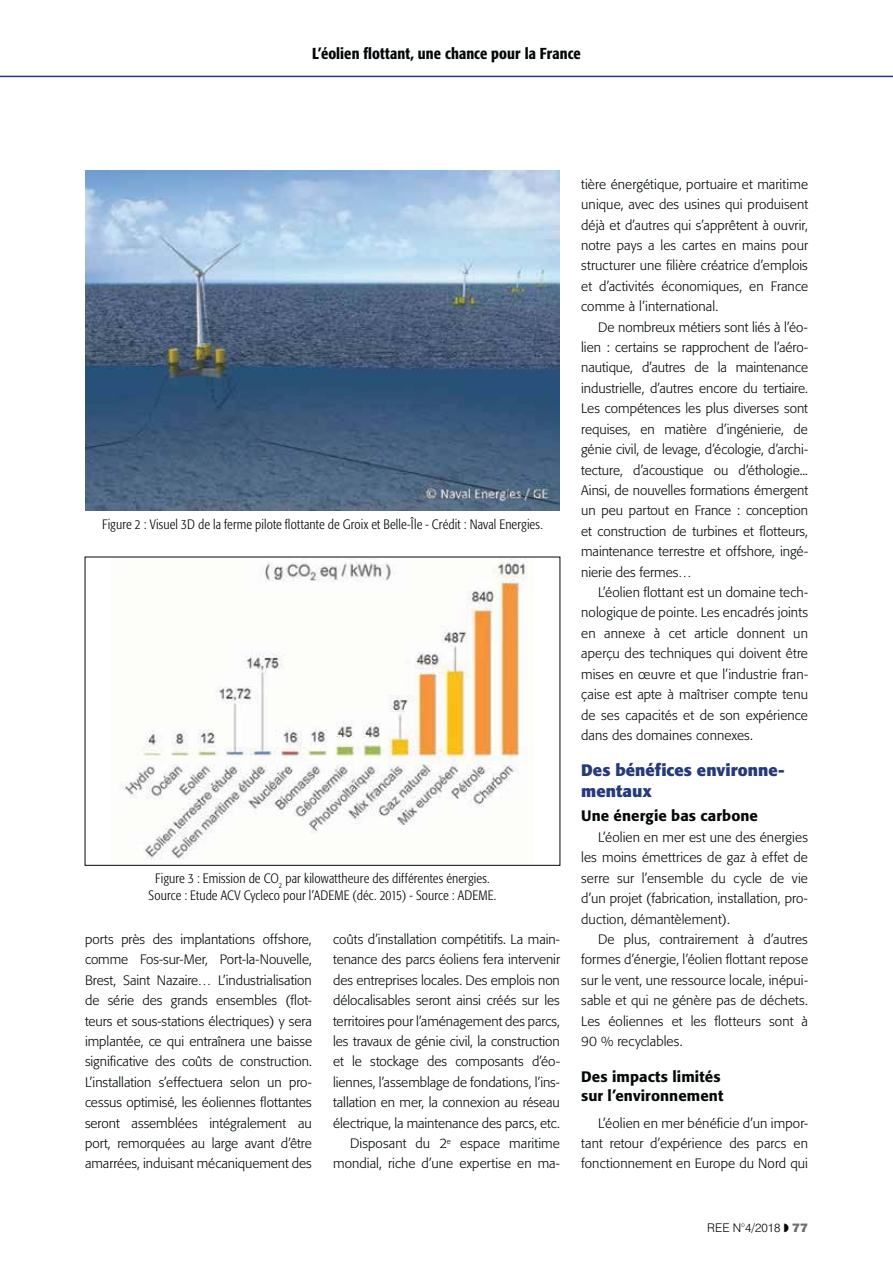
<style>
.page{position:relative;width:893px;height:1263px;background:#fff}
.page>*{position:absolute;margin:0;border:0;box-sizing:border-box;transform-origin:0 0}
.t1{font:700 16.5px/20.4px "Formata";letter-spacing:.005em;color:#253a7b}
.t2{font:500 condensed 15.75px "Formata";letter-spacing:.005em;color:#040809}
.t3{font:500 15px/19.5px "Formata";letter-spacing:.005em;color:#040809}
.t4{font:300 13.5px/20.4px "Formata";letter-spacing:.005em;color:#040809;text-align:justify}
.t5{font:300 condensed 13.5px/16.2px "Formata";letter-spacing:.01em;color:#040809;text-align:center}
.t6{font:300 12px "Swiss 721 BT";color:#040809}
.s1{font-weight:900;color:#6d6f71}
</style>
<div class="page">
<hr style="left:0;top:76px;width:893px;height:1px;background:#253a7b">
<img style="left:85px;top:170px;width:475px;height:340px">
<img style="left:120px;top:559px;width:408px;height:301px">
<div style="left:85px;top:557px;width:475px;height:309px;border:1px solid #040809"></div>
<p class="t2" style="left:312px;top:47px;width:270px">L’éolien flottant, une chance pour la France</p>
<p class="t5" style="left:102px;top:517px;width:442px">Figure 2 : Visuel 3D de la ferme pilote flottante de Groix et Belle-Île - Crédit : Naval Energies.</p>
<p class="t5" style="left:149px;top:872px;width:349px">Figure 3 : Emission de CO<sub>2</sub> par kilowattheure des différentes énergies.<br>Source : Etude ACV Cycleco pour l’ADEME (déc. 2015) - Source : ADEME.</p>
<p class="t4" style="left:85px;top:930px;width:228px">ports près des implantations offshore, comme Fos-sur-Mer, Port-la-Nouvelle, Brest, Saint Nazaire… L’industrialisation de série des grands ensembles (flot&shy;teurs et sous-stations électriques) y sera implantée, ce qui entraînera une baisse significative des coûts de construction.<br>L’installation s’effectuera selon un pro&shy;cessus optimisé, les éoliennes flottantes seront assemblées intégralement au port, remorquées au large avant d’être amarrées, induisant mécaniquement des</p>
<p class="t4" style="left:333px;top:930px;width:228px;text-align:right">coûts d’installation compétitifs. La main&shy;tenance des parcs éoliens fera intervenir des entreprises locales. Des emplois non délocalisables seront ainsi créés sur les territoires pour l’aménagement des parcs, les travaux de génie civil, la construction et le stockage des composants d’éo&shy;liennes, l’assemblage de fondations, l’ins&shy;tallation en mer, la connexion au réseau électrique, la maintenance des parcs, etc.<br>Disposant du 2<sup>e</sup> espace maritime mondial, riche d’une expertise en ma-</p>
<p class="t4" style="left:581px;top:175px;width:228px">tière énergétique, portuaire et maritime unique, avec des usines qui produisent déjà et d’autres qui s’apprêtent à ouvrir, notre pays a les cartes en mains pour structurer une filière créatrice d’emplois et d’activités économiques, en France comme à l’international.</p>
<p class="t4" style="left:581px;top:318px;width:228px;text-indent:17px">De nombreux métiers sont liés à l’éo&shy;lien : certains se rapprochent de l’aéro&shy;nautique, d’autres de la maintenance industrielle, d’autres encore du tertiaire.<br>Les compétences les plus diverses sont requises, en matière d’ingénierie, de génie civil, de levage, d’écologie, d’archi&shy;tecture, d’acoustique ou d’éthologie...<br>Ainsi, de nouvelles formations émergent un peu partout en France : conception et construction de turbines et flotteurs, maintenance terrestre et offshore, ingé&shy;nierie des fermes…</p>
<p class="t4" style="left:581px;top:583px;width:228px;text-indent:17px">L’éolien flottant est un domaine tech&shy;nologique de pointe. Les encadrés joints en annexe à cet article donnent un aperçu des techniques qui doivent être mises en œuvre et que l’industrie fran&shy;çaise est apte à maîtriser compte tenu de ses capacités et de son expérience dans des domaines connexes.</p>
<p class="t1" style="left:581px;top:761px;width:205px">Des bénéfices environne&shy;mentaux</p>
<p class="t3" style="left:581px;top:807px;width:178px">Une énergie bas carbone</p>
<p class="t4" style="left:581px;top:828px;width:228px;text-indent:17px">L’éolien en mer est une des énergies les moins émettrices de gaz à effet de serre sur l’ensemble du cycle de vie d’un projet (fabrication, installation, pro&shy;duction, démantèlement).</p>
<p class="t4" style="left:581px;top:930px;width:228px;text-indent:17px">De plus, contrairement à d’autres formes d’énergie, l’éolien flottant repose sur le vent, une ressource locale, inépui&shy;sable et qui ne génère pas de déchets.<br>Les éoliennes et les flotteurs sont à 90 % recyclables.</p>
<p class="t3" style="left:581px;top:1068px;width:144px">Des impacts limités sur l’environnement</p>
<p class="t4" style="left:581px;top:1114px;width:228px;text-indent:17px">L’éolien en mer bénéficie d’un impor&shy;tant retour d’expérience des parcs en fonctionnement en Europe du Nord qui</p>
<p class="t6" style="left:707px;top:1220px;width:102px">REE N°4/2018 <span class="s1">77</span></p>
</div>
